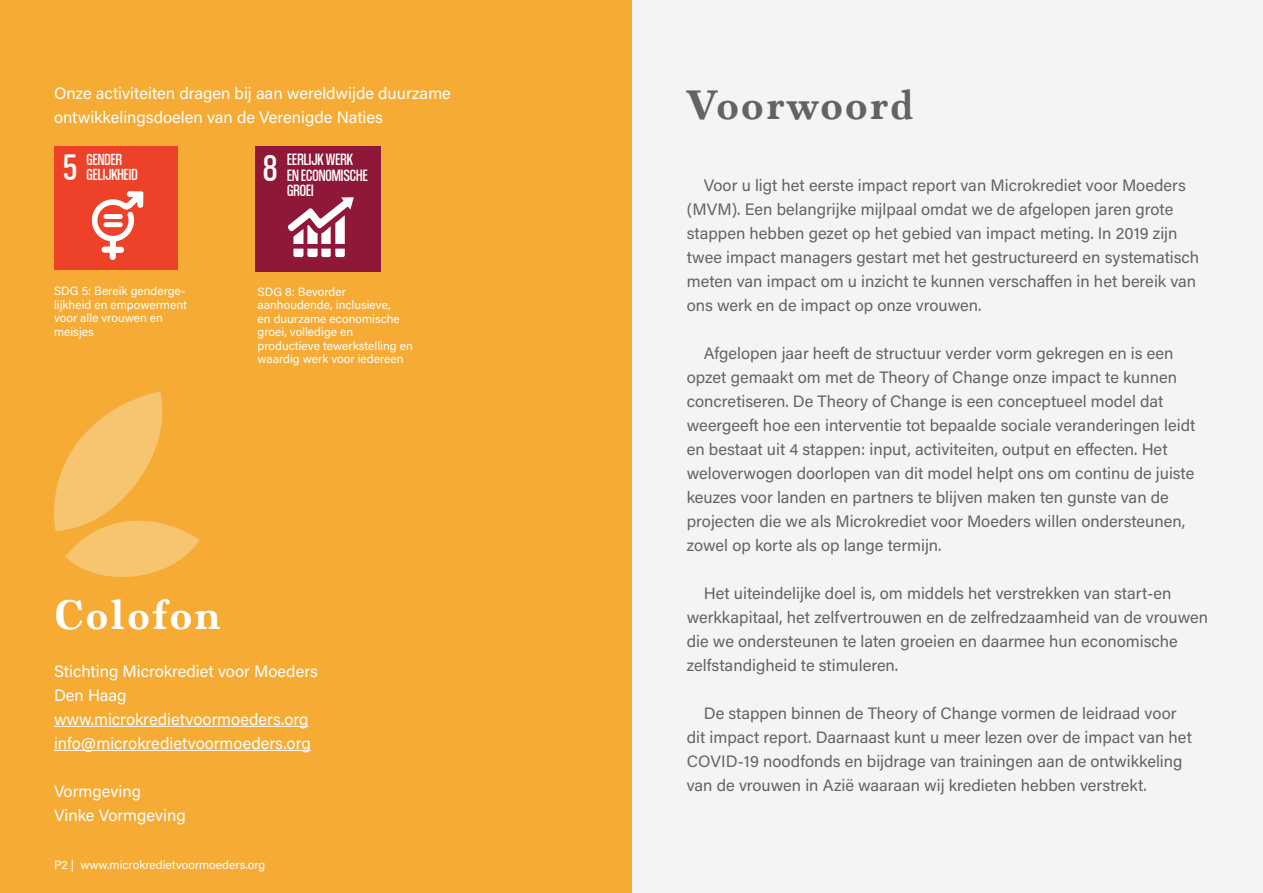
<style>
.page{position:relative;width:1263px;height:893px;background:#fff}
.page>*{position:absolute;margin:0;border:0;box-sizing:border-box;transform-origin:0 0}
.t1{font:700 43.5px "Marion";letter-spacing:.06em;color:#646363}
.t2{font:700 43.5px "Marion";letter-spacing:.06em;color:#fff}
.t3{font:39.75px "Coolvetica Condensed Rg";color:#fff}
.t4{font:39px "Coolvetica Condensed Rg";color:#fff}
.t5{font:17.4px/15.3px "Coolvetica Condensed Rg";color:#fff}
.t6{font:16.95px/15px "Coolvetica Condensed Rg";color:#fff}
.t7{font:16.5px/24px "Acumin Pro";color:#646363}
.t8{font:16.5px/24px "Acumin Pro";color:#fff}
.t9{font:12px/13.5px "Acumin Pro";color:#fff}
</style>
<div class="page">
<div style="left:631px;top:0;width:632px;height:893px;background:#f4f4f4"></div>
<div style="left:0;top:0;width:631px;height:893px;background:#f5ab34"></div>
<hr style="left:54px;top:726px;width:254px;height:1px;background:#fff">
<hr style="left:54px;top:750px;width:257px;height:1px;background:#fff">
<svg style="left:54px;top:391px;width:146px;height:186px"></svg>
<div style="left:54px;top:146px;width:123px;height:123px;background:#ed4229"></div>
<svg style="left:91px;top:191px;width:52px;height:69px"></svg>
<div style="left:103px;top:214px;width:20px;height:5px;background:#fff;border-radius:2px"></div>
<div style="left:103px;top:222px;width:20px;height:5px;background:#fff;border-radius:2px"></div>
<div style="left:255px;top:146px;width:126px;height:126px;background:#8f1738"></div>
<svg style="left:287px;top:197px;width:67px;height:60px"></svg>
<p class="t8" style="left:54px;top:80px;width:398px">Onze activiteiten dragen bij aan wereldwijde duurzame ontwikkelingsdoelen van de Verenigde Naties</p>
<h3 class="t4" style="left:63px;top:143px;width:16px">5</h3>
<p class="t6" style="left:87px;top:152px;width:53px">GENDER<br>GELIJKHEID</p>
<h2 class="t3" style="left:263px;top:142px;width:16px">8</h2>
<p class="t5" style="left:287px;top:152px;width:82px">EERLIJK WERK<br>EN ECONOMISCHE<br>GROEI</p>
<p class="t9" style="left:54px;top:284px;width:134px">SDG 5: Bereik genderge&shy;lijkheid en empowerment voor alle vrouwen en meisjes</p>
<p class="t9" style="left:258px;top:284px;width:157px">SDG 8: Bevorder aanhoudende, inclusieve,<br>en duurzame economische groei, volledige en productieve tewerkstelling en waardig werk voor iedereen</p>
<h1 class="t2" style="left:54px;top:589px;width:169px">Colofon</h1>
<p class="t8" style="left:54px;top:658px;width:265px">Stichting Microkrediet voor Moeders<br>Den Haag www.microkredietvoormoeders.org info@microkredietvoormoeders.org</p>
<p class="t8" style="left:54px;top:778px;width:133px">Vormgeving<br>Vinke Vormgeving</p>
<p class="t9" style="left:54px;top:858px;width:213px">P2 | www.microkredietvoormoeders.org</p>
<h1 class="t1" style="left:687px;top:79px;width:228px">Voorwoord</h1>
<p class="t7" style="left:687px;top:172px;width:514px;text-indent:17px">Voor u ligt het eerste impact report van Microkrediet voor Moeders (MVM). Een belangrijke mijlpaal omdat we de afgelopen jaren grote stappen hebben gezet op het gebied van impact meting. In 2019 zijn twee impact managers gestart met het gestructureerd en systematisch meten van impact om u inzicht te kunnen verschaffen in het bereik van ons werk en de impact op onze vrouwen.</p>
<p class="t7" style="left:687px;top:341px;width:510px;text-indent:17px">Afgelopen jaar heeft de structuur verder vorm gekregen en is een opzet gemaakt om met de Theory of Change onze impact te kunnen concretiseren. De Theory of Change is een conceptueel model dat weergeeft hoe een interventie tot bepaalde sociale veranderingen leidt en bestaat uit 4 stappen: input, activiteiten, output en effecten. Het weloverwogen doorlopen van dit model helpt ons om continu de juiste keuzes voor landen en partners te blijven maken ten gunste van de projecten die we als Microkrediet voor Moeders willen ondersteunen, zowel op korte als op lange termijn.</p>
<p class="t7" style="left:687px;top:581px;width:523px;text-indent:17px">Het uiteindelijke doel is, om middels het verstrekken van start-en werkkapitaal, het zelfvertrouwen en de zelfredzaamheid van de vrouwen die we ondersteunen te laten groeien en daarmee hun economische zelfstandigheid te stimuleren.</p>
<p class="t7" style="left:687px;top:701px;width:507px;text-indent:17px">De stappen binnen de Theory of Change vormen de leidraad voor dit impact report. Daarnaast kunt u meer lezen over de impact van het COVID-19 noodfonds en bijdrage van trainingen aan de ontwikkeling van de vrouwen in Azië waaraan wij kredieten hebben verstrekt.</p>
</div>
